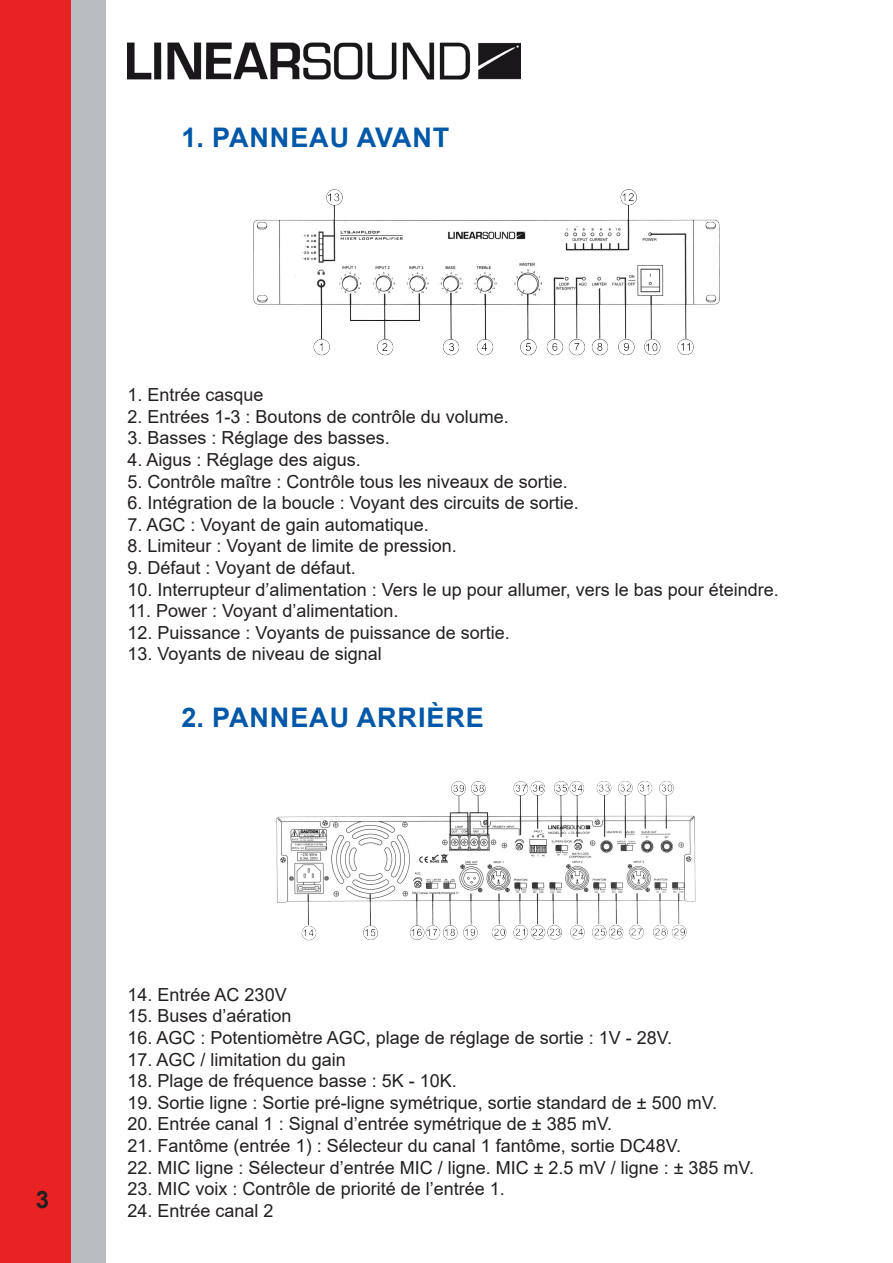
<style>
.page{position:relative;width:893px;height:1263px;background:#fff}
.page>*{position:absolute;margin:0;border:0;box-sizing:border-box;transform-origin:0 0}
.ST_01{font:700 27px "Arial";letter-spacing:.035em;color:#0157a8}
.t1{font:700 24px "Arial";color:#231f20}
.t2{font:18px "Arial";color:#231f20}
</style>
<div class="page">
<div style="left:0;top:0;width:73px;height:1263px;background:#e92323"></div>
<div style="left:72px;top:0;width:34px;height:1263px;background:#babdc0"></div>
<img style="left:128px;top:42px;width:393px;height:38px">
<img style="left:253px;top:189px;width:467px;height:167px">
<img style="left:276px;top:781px;width:420px;height:160px">
<p class="ST_01" style="left:182px;top:119px;width:269px">1. PANNEAU AVANT</p>
<p class="t2" style="left:128px;top:382px;width:138px">1. Entrée casque</p>
<p class="t2" style="left:128px;top:404px;width:383px">2. Entrées 1-3 : Boutons de contrôle du volume.</p>
<p class="t2" style="left:128px;top:426px;width:264px">3. Basses : Réglage des basses.</p>
<p class="t2" style="left:128px;top:447px;width:235px">4. Aigus : Réglage des aigus.</p>
<p class="t2" style="left:128px;top:469px;width:442px">5. Contrôle maître : Contrôle tous les niveaux de sortie.</p>
<p class="t2" style="left:128px;top:490px;width:453px">6. Intégration de la boucle : Voyant des circuits de sortie.</p>
<p class="t2" style="left:128px;top:512px;width:303px">7. AGC : Voyant de gain automatique.</p>
<p class="t2" style="left:128px;top:534px;width:331px">8. Limiteur : Voyant de limite de pression.</p>
<p class="t2" style="left:128px;top:555px;width:230px">9. Défaut : Voyant de défaut.</p>
<p class="t2" style="left:128px;top:577px;width:653px">10. Interrupteur d’alimentation : Vers le up pour allumer, vers le bas pour éteindre.</p>
<p class="t2" style="left:128px;top:598px;width:272px">11. Power : Voyant d’alimentation.</p>
<p class="t2" style="left:128px;top:620px;width:384px">12. Puissance : Voyants de puissance de sortie.</p>
<p class="t2" style="left:128px;top:642px;width:256px">13. Voyants de niveau de signal</p>
<p class="ST_01" style="left:182px;top:698px;width:304px">2. PANNEAU ARRIÈRE</p>
<h2 class="t1" style="left:36px;top:1182px;width:15px">3</h2>
<p class="t2" style="left:128px;top:982px;width:161px">14. Entrée AC 230V</p>
<p class="t2" style="left:128px;top:1004px;width:166px">15. Buses d’aération</p>
<p class="t2" style="left:128px;top:1025px;width:546px">16. AGC : Potentiomètre AGC, plage de réglage de sortie : 1V - 28V.</p>
<p class="t2" style="left:128px;top:1047px;width:220px">17. AGC / limitation du gain</p>
<p class="t2" style="left:128px;top:1068px;width:331px">18. Plage de fréquence basse : 5K - 10K.</p>
<p class="t2" style="left:128px;top:1090px;width:591px">19. Sortie ligne : Sortie pré-ligne symétrique, sortie standard de ± 500 mV.</p>
<p class="t2" style="left:128px;top:1112px;width:486px">20. Entrée canal 1 : Signal d’entrée symétrique de ± 385 mV.</p>
<p class="t2" style="left:128px;top:1133px;width:555px">21. Fantôme (entrée 1) : Sélecteur du canal 1 fantôme, sortie DC48V.</p>
<p class="t2" style="left:128px;top:1155px;width:628px">22. MIC ligne : Sélecteur d’entrée MIC / ligne. MIC ± 2.5 mV / ligne : ± 385 mV.</p>
<p class="t2" style="left:128px;top:1176px;width:379px">23. MIC voix : Contrôle de priorité de l’entrée 1.</p>
<p class="t2" style="left:128px;top:1198px;width:148px">24. Entrée canal 2</p>
</div>
